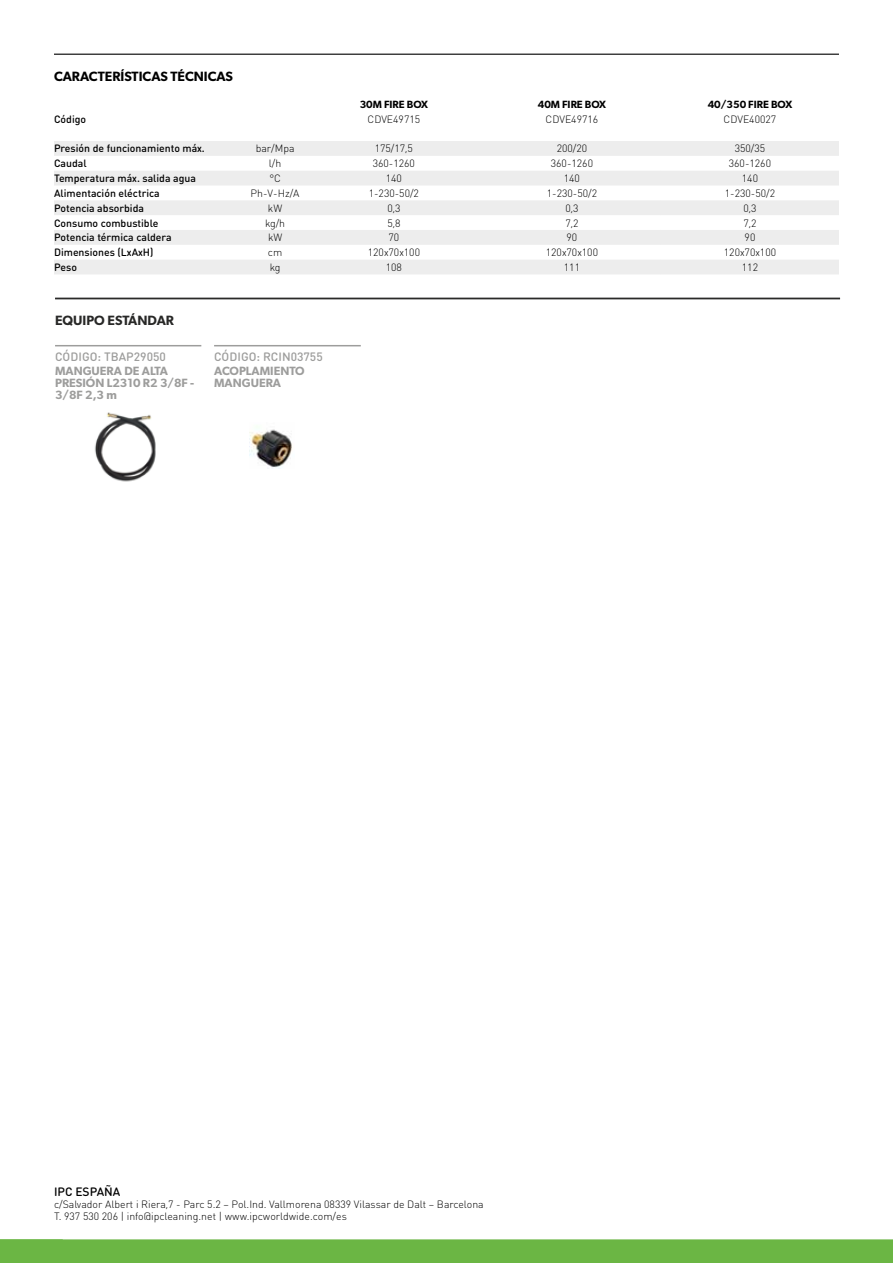
<style>
.page{position:relative;width:893px;height:1263px;background:#fff}
.page>*{position:absolute;margin:0;border:0;box-sizing:border-box;transform-origin:0 0}
.t1{font:600 13.5px "Gibson";color:#000}
.t2{font:600 13.5px "Gibson";color:#282827}
.t3{font:600 12px/12px "Gibson";color:#9d9d9c}
.t4{font:500 12px "DIN Round Pro";color:#9d9d9c}
.t5{font:500 12px "DIN Round Pro";color:#000}
.t6{font:300 10.5px/12px "DIN Round Pro";color:#000}
.t7{font:500 10.5px "DIN Round Pro";color:#000}
.t8{font:600 10.5px "Gibson";color:#000}
</style>
<div class="page">
<div style="left:0;top:1239px;width:893px;height:24px;background:#6bb644"></div>
<hr style="left:54px;top:54px;width:785px;height:1px;background:#000">
<svg style="left:54px;top:141px;width:607px;height:133px;fill:#ededed"></svg>
<svg style="left:661px;top:141px;width:178px;height:133px"></svg>
<hr style="left:55px;top:298px;width:785px;height:1px;background:#282827">
<hr style="left:55px;top:345px;width:146px;height:1px;background:#9d9d9c">
<hr style="left:214px;top:345px;width:147px;height:1px;background:#9d9d9c">
<img style="left:94px;top:412px;width:62px;height:70px">
<img style="left:249px;top:429px;width:43px;height:39px">
<p class="t1" style="left:54px;top:68px;width:180px">CARACTERÍSTICAS TÉCNICAS</p>
<p class="t8" style="left:360px;top:98px;width:70px">30M FIRE BOX</p>
<p class="t8" style="left:538px;top:98px;width:70px">40M FIRE BOX</p>
<p class="t8" style="left:708px;top:98px;width:86px">40/350 FIRE BOX</p>
<p class="t7" style="left:54px;top:112px;width:34px">Código</p>
<p class="t6" style="left:368px;top:113px;width:54px">CDVE49715</p>
<p class="t6" style="left:546px;top:113px;width:54px">CDVE49716</p>
<p class="t6" style="left:724px;top:113px;width:54px">CDVE40027</p>
<p class="t7" style="left:54px;top:141px;width:152px">Presión de funcionamiento máx.</p>
<p class="t6" style="left:256px;top:142px;width:40px">bar/Mpa</p>
<p class="t6" style="left:375px;top:142px;width:40px">175/17,5</p>
<p class="t6" style="left:557px;top:142px;width:32px">200/20</p>
<p class="t6" style="left:735px;top:142px;width:32px">350/35</p>
<p class="t7" style="left:54px;top:156px;width:34px">Caudal</p>
<p class="t6" style="left:269px;top:157px;width:14px">l/h</p>
<p class="t6" style="left:373px;top:157px;width:44px">360-1260</p>
<p class="t6" style="left:551px;top:157px;width:44px">360-1260</p>
<p class="t6" style="left:729px;top:157px;width:44px">360-1260</p>
<p class="t7" style="left:54px;top:171px;width:144px">Temperatura máx. salida agua</p>
<p class="t6" style="left:269px;top:172px;width:13px">°C</p>
<p class="t6" style="left:386px;top:172px;width:18px">140</p>
<p class="t6" style="left:564px;top:172px;width:18px">140</p>
<p class="t6" style="left:742px;top:172px;width:18px">140</p>
<p class="t7" style="left:54px;top:186px;width:107px">Alimentación eléctrica</p>
<p class="t6" style="left:251px;top:187px;width:50px">Ph-V-Hz/A</p>
<p class="t6" style="left:369px;top:187px;width:52px">1-230-50/2</p>
<p class="t6" style="left:547px;top:187px;width:52px">1-230-50/2</p>
<p class="t6" style="left:725px;top:187px;width:52px">1-230-50/2</p>
<p class="t7" style="left:54px;top:201px;width:92px">Potencia absorbida</p>
<p class="t6" style="left:268px;top:202px;width:16px">kW</p>
<p class="t6" style="left:387px;top:202px;width:15px">0,3</p>
<p class="t6" style="left:565px;top:202px;width:15px">0,3</p>
<p class="t6" style="left:743px;top:202px;width:15px">0,3</p>
<p class="t7" style="left:54px;top:216px;width:106px">Consumo combustible</p>
<p class="t6" style="left:265px;top:216px;width:22px">kg/h</p>
<p class="t6" style="left:387px;top:216px;width:15px">5,8</p>
<p class="t6" style="left:565px;top:216px;width:15px">7,2</p>
<p class="t6" style="left:743px;top:216px;width:15px">7,2</p>
<p class="t7" style="left:54px;top:230px;width:119px">Potencia térmica caldera</p>
<p class="t6" style="left:268px;top:231px;width:16px">kW</p>
<p class="t6" style="left:389px;top:231px;width:12px">70</p>
<p class="t6" style="left:567px;top:231px;width:12px">90</p>
<p class="t6" style="left:745px;top:231px;width:12px">90</p>
<p class="t7" style="left:54px;top:245px;width:101px">Dimensiones (LxAxH)</p>
<p class="t6" style="left:268px;top:246px;width:16px">cm</p>
<p class="t6" style="left:368px;top:246px;width:54px">120x70x100</p>
<p class="t6" style="left:546px;top:246px;width:54px">120x70x100</p>
<p class="t6" style="left:724px;top:246px;width:54px">120x70x100</p>
<p class="t7" style="left:54px;top:260px;width:25px">Peso</p>
<p class="t6" style="left:270px;top:261px;width:12px">kg</p>
<p class="t6" style="left:386px;top:261px;width:18px">108</p>
<p class="t6" style="left:564px;top:261px;width:18px">111</p>
<p class="t6" style="left:742px;top:261px;width:18px">112</p>
<p class="t2" style="left:55px;top:312px;width:121px">EQUIPO ESTÁNDAR</p>
<p class="t4" style="left:55px;top:348px;width:112px">CÓDIGO: TBAP29050</p>
<p class="t4" style="left:214px;top:348px;width:110px">CÓDIGO: RCIN03755</p>
<p class="t3" style="left:55px;top:365px;width:141px">MANGUERA DE ALTA<br>PRESIÓN L2310 R2 3/8F -<br>3/8F 2,3 m</p>
<p class="t3" style="left:214px;top:365px;width:92px">ACOPLAMIENTO<br>MANGUERA</p>
<p class="t5" style="left:54px;top:1183px;width:68px">IPC ESPAÑA</p>
<p class="t6" style="left:54px;top:1197px;width:431px">c/Salvador Albert i Riera,7 - Parc 5.2 – Pol.Ind. Vallmorena 08339 Vilassar de Dalt – Barcelona<br>T. 937 530 206 | info@ipcleaning.net | www.ipcworldwide.com/es</p>
</div>
